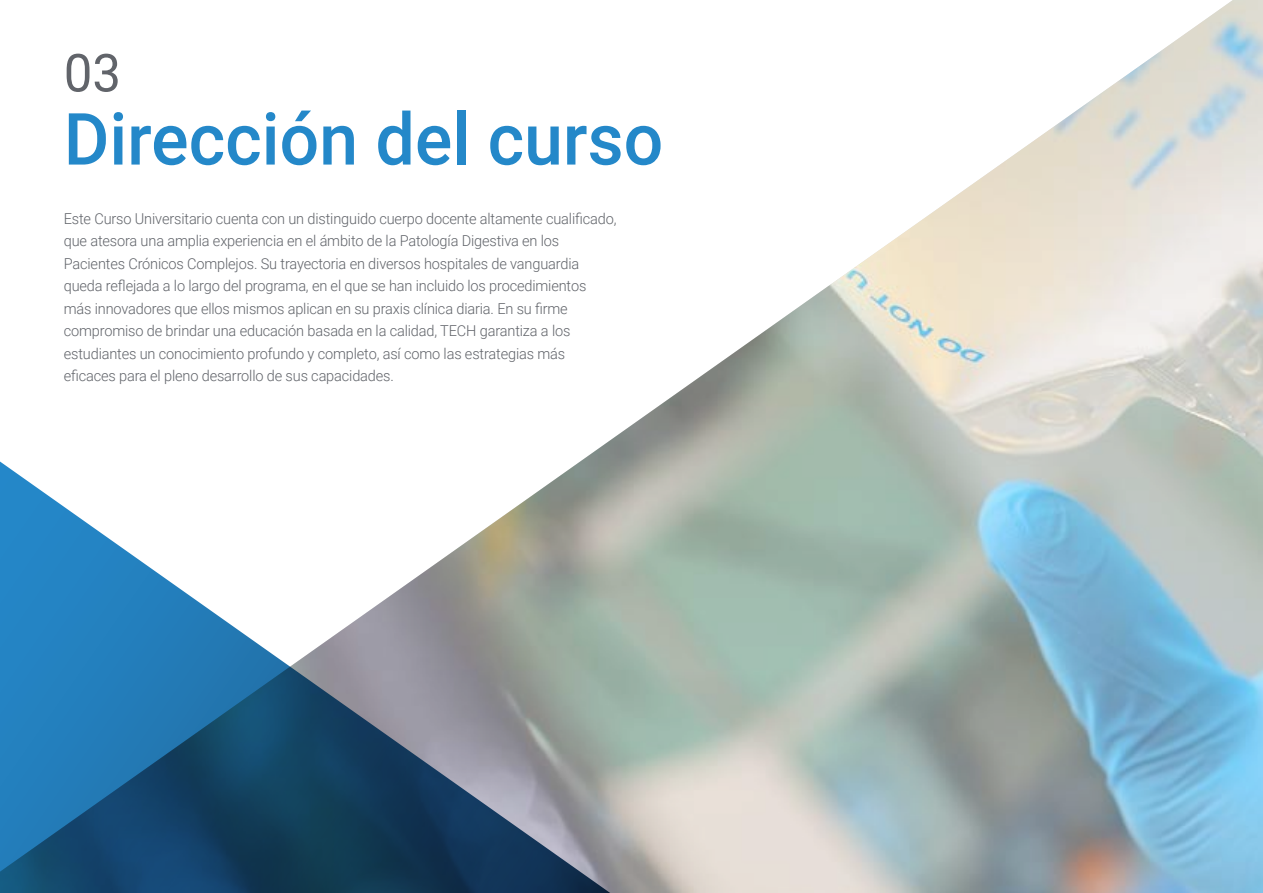
<style>
.page{position:relative;width:1263px;height:893px;background:#fff}
.page>*{position:absolute;margin:0;border:0;box-sizing:border-box;transform-origin:0 0}
.t1{font:500 72px "Roboto";color:#2488c9}
.t2{font:52.5px "Roboto";color:#61646a}
.t3{font:300 15px/22.5px "Roboto";letter-spacing:-.01em;color:#61646a}
</style>
<div class="page">
<img style="left:602px;top:0;width:661px;height:893px">
<svg style="left:0;top:446px;width:640px;height:447px"></svg>
<h2 class="t2" style="left:64px;top:36px;width:59px">03</h2>
<h1 class="t1" style="left:64px;top:89px;width:601px">Dirección del curso</h1>
<p class="t3" style="left:64px;top:207px;width:554px">Este Curso Universitario cuenta con un distinguido cuerpo docente altamente cualificado, que atesora una amplia experiencia en el ámbito de la Patología Digestiva en los Pacientes Crónicos Complejos. Su trayectoria en diversos hospitales de vanguardia queda reflejada a lo largo del programa, en el que se han incluido los procedimientos más innovadores que ellos mismos aplican en su praxis clínica diaria. En su firme compromiso de brindar una educación basada en la calidad, TECH garantiza a los estudiantes un conocimiento profundo y completo, así como las estrategias más eficaces para el pleno desarrollo de sus capacidades.</p>
</div>
